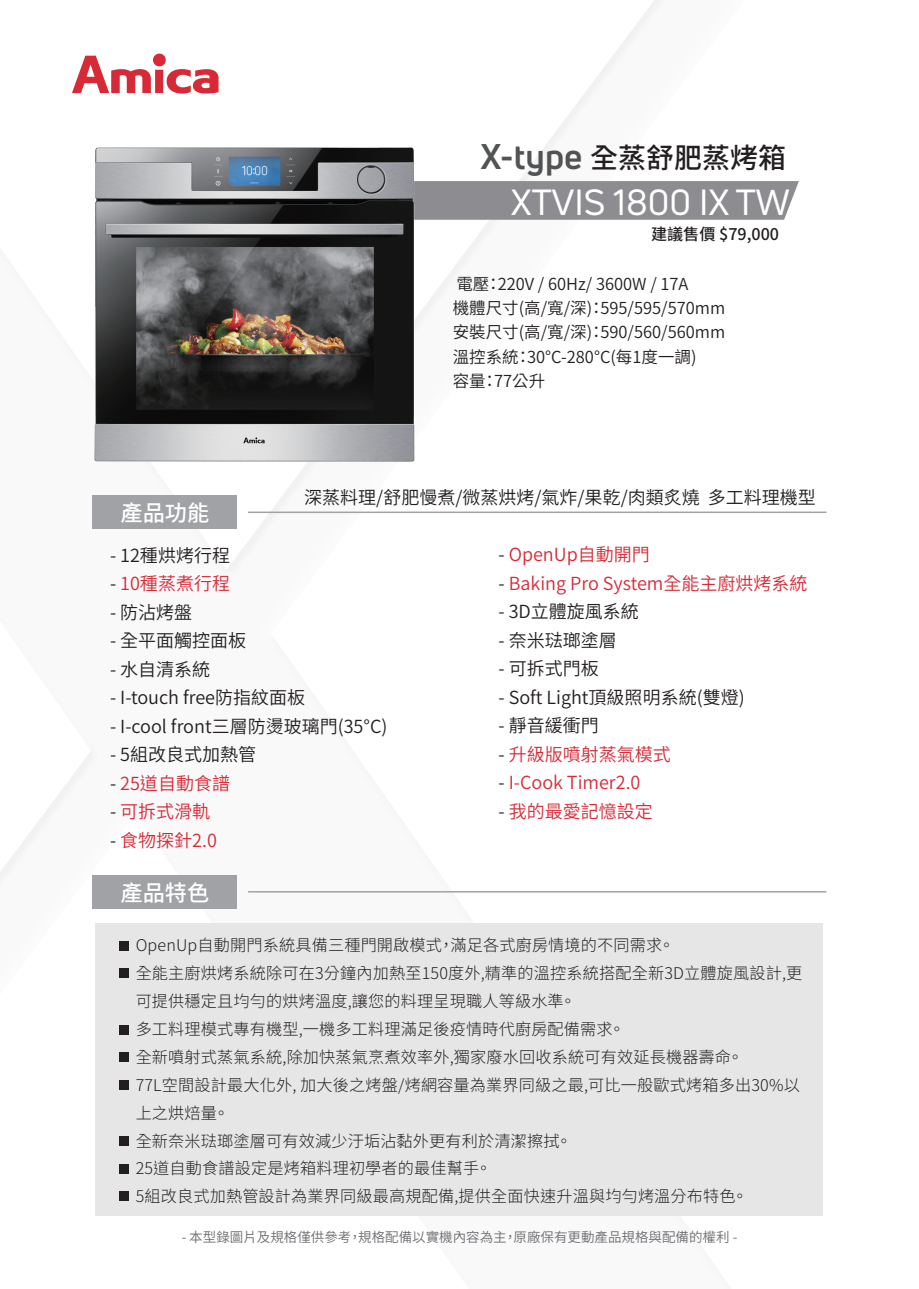
<style>
.page{position:relative;width:919px;height:1289px;background:#fff}
.page>*{position:absolute;margin:0;border:0;box-sizing:border-box;transform-origin:0 0}
.t1{font:35.55px "Uni Neue";color:#fff}
.t2{font:500 27.9px "Noto Sans CJ Ktc";color:#231f20}
.t3{font:500 22.2px "Noto Sans CJ Ktc";color:#fff}
.t4{font:600 18px "Noto Sans CJ Ktc";color:#231f20}
.t5{font:600 18px "Noto Sans CJ Ktc";color:#d72a37}
.t6{font:600 16.5px/24px "Noto Sans CJ Ktc";color:#231f20}
.t7{font:300 16.2px/27.9px "Noto Sans CJ Ktc";letter-spacing:.01em;color:#231f20}
.t8{font:500 16.05px "Noto Sans CJ Ktc";color:#231f20}
.t9{font:600 13.5px "Noto Sans CJ Ktc";color:#6c6d70}
.s1{font-family:"Uni Neue";font-weight:700;font-size:34.95px;color:#515354}
.s2{color:#231f20}
</style>
<div class="page">
<svg style="left:414px;top:181px;width:384px;height:39px;background:#8f8f93"></svg>
<div style="left:96px;top:923px;width:727px;height:293px;background:#e6e6e6"></div>
<div style="left:92px;top:495px;width:145px;height:34px;background:#a1a2a5"></div>
<hr style="left:248px;top:511px;width:578px;height:2px;background:#a1a2a5">
<div style="left:92px;top:874px;width:145px;height:34px;background:#a1a2a5"></div>
<hr style="left:248px;top:891px;width:578px;height:1px;background:#a1a2a5">
<div style="left:119px;top:941px;width:10px;height:10px;background:#231f20"></div>
<div style="left:119px;top:967px;width:10px;height:10px;background:#231f20"></div>
<div style="left:119px;top:1025px;width:10px;height:10px;background:#231f20"></div>
<div style="left:119px;top:1051px;width:10px;height:10px;background:#231f20"></div>
<div style="left:119px;top:1079px;width:10px;height:10px;background:#231f20"></div>
<div style="left:119px;top:1136px;width:10px;height:10px;background:#231f20"></div>
<div style="left:119px;top:1163px;width:10px;height:10px;background:#231f20"></div>
<div style="left:119px;top:1191px;width:10px;height:10px;background:#231f20"></div>
<svg style="left:153px;top:54px;width:13px;height:12px"></svg>
<svg style="left:72px;top:56px;width:146px;height:38px"></svg>
<img style="left:94px;top:147px;width:320px;height:314px">
<h2 class="t2" style="left:480px;top:142px;width:307px"><span class="s1">X-type</span> 全蒸舒肥蒸烤箱</h2>
<h1 class="t1" style="left:511px;top:180px;width:280px">XTVIS 1800 IX TW</h1>
<p class="t8" style="left:651px;top:225px;width:130px">建議售價 $79,000</p>
<h3 class="t3" style="left:120px;top:500px;width:90px">產品功能</h3>
<p class="t6" style="left:452px;top:273px;width:274px">電壓：220V / 60Hz/ 3600W / 17A<br>機體尺寸(高/寬/深)：595/595/570mm安裝尺寸(高/寬/深)：590/560/560mm溫控系統：30°C-280°C(每1度一調)<br>容量：77公升</p>
<p class="t4" style="left:304px;top:487px;width:513px">深蒸料理/舒肥慢煮/微蒸烘烤/氣炸/果乾/肉類炙燒 多工料理機型</p>
<p class="t4" style="left:110px;top:544px;width:121px">- 12種烘烤行程</p>
<p class="t5" style="left:110px;top:573px;width:121px"><span class="s2">-</span> 10種蒸煮行程</p>
<p class="t4" style="left:110px;top:601px;width:84px">- 防沾烤盤</p>
<p class="t4" style="left:110px;top:630px;width:138px">- 全平面觸控面板</p>
<p class="t4" style="left:110px;top:658px;width:102px">- 水自清系統</p>
<p class="t4" style="left:110px;top:687px;width:197px">- I-touch free防指紋面板</p>
<p class="t4" style="left:110px;top:715px;width:279px">- I-cool front三層防燙玻璃門(35°C)</p>
<p class="t4" style="left:110px;top:744px;width:148px">- 5組改良式加熱管</p>
<p class="t5" style="left:110px;top:772px;width:121px"><span class="s2">-</span> 25道自動食譜</p>
<p class="t5" style="left:110px;top:801px;width:102px"><span class="s2">-</span> 可拆式滑軌</p>
<p class="t5" style="left:110px;top:829px;width:108px"><span class="s2">-</span> 食物探針2.0</p>
<p class="t5" style="left:498px;top:544px;width:153px"><span class="s2">-</span> OpenUp自動開門</p>
<p class="t5" style="left:498px;top:573px;width:310px"><span class="s2">-</span> Baking Pro System全能主廚烘烤系統</p>
<p class="t4" style="left:498px;top:601px;width:142px">- 3D立體旋風系統</p>
<p class="t4" style="left:498px;top:630px;width:120px">- 奈米琺瑯塗層</p>
<p class="t4" style="left:498px;top:658px;width:102px">- 可拆式門板</p>
<p class="t4" style="left:498px;top:687px;width:247px">- Soft Light頂級照明系統(雙燈)</p>
<p class="t4" style="left:498px;top:715px;width:102px">- 靜音緩衝門</p>
<p class="t5" style="left:498px;top:744px;width:174px"><span class="s2">-</span> 升級版噴射蒸氣模式</p>
<p class="t5" style="left:498px;top:772px;width:143px"><span class="s2">-</span> I-Cook Timer2.0</p>
<p class="t5" style="left:498px;top:801px;width:156px"><span class="s2">-</span> 我的最愛記憶設定</p>
<h3 class="t3" style="left:120px;top:879px;width:90px">產品特色</h3>
<p class="t7" style="left:136px;top:931px;width:668px">OpenUp自動開門系統具備三種門開啟模式，滿足各式廚房情境的不同需求。<br>全能主廚烘烤系統除可在3分鐘內加熱至150度外,精準的溫控系統搭配全新3D立體旋風設計,更可提供穩定且均勻的烘烤溫度,讓您的料理呈現職人等級水準。<br>多工料理模式專有機型,一機多工料理滿足後疫情時代廚房配備需求。<br>全新噴射式蒸氣系統,除加快蒸氣烹煮效率外,獨家廢水回收系統可有效延長機器壽命。<br>77L空間設計最大化外, 加大後之烤盤/烤網容量為業界同級之最,可比一般歐式烤箱多出30%以上之烘焙量。<br>全新奈米琺瑯塗層可有效減少汙垢沾黏外更有利於清潔擦拭。<br>25道自動食譜設定是烤箱料理初學者的最佳幫手。<br>5組改良式加熱管設計為業界同級最高規配備,提供全面快速升溫與均勻烤溫分布特色。</p>
<p class="t9" style="left:182px;top:1229px;width:557px">- 本型錄圖片及規格僅供參考，規格配備以實機內容為主，原廠保有更動產品規格與配備的權利 -</p>
</div>
